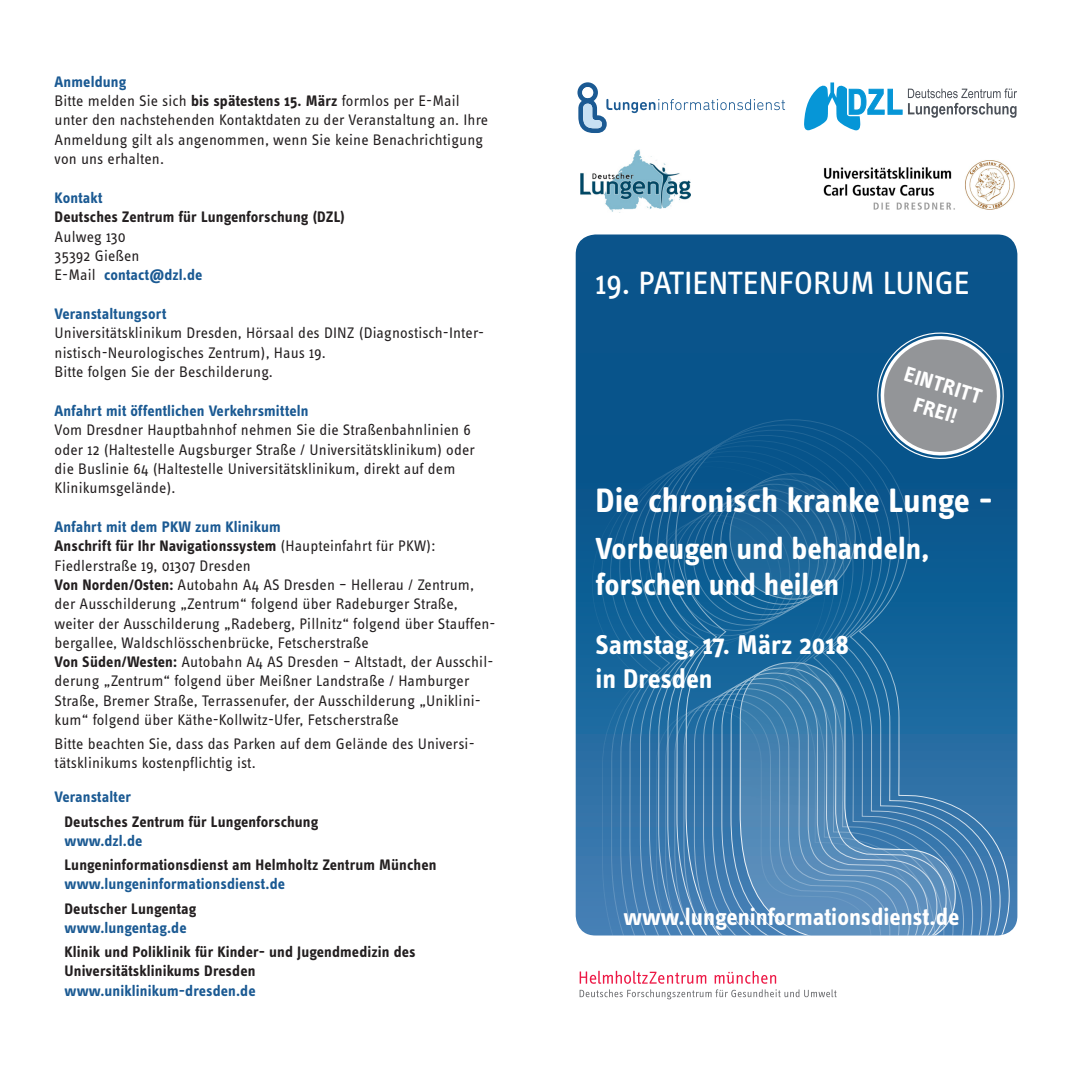
<style>
.page{position:relative;width:1072px;height:1072px;background:#fff}
.page>*{position:absolute;margin:0;border:0;box-sizing:border-box;transform-origin:0 0}
.t1{font:700 35px "Info OT Text";color:#fff}
.t2{font:33.25px "Info OT Text";color:#fff}
.t3{font:700 31.5px/36.8px "Info OT Text";color:#fff}
.t4{font:700 28px "Info OT Text";color:#fff}
.t5{font:700 24.5px "Info OT Text";color:#fff}
.t6{font:700 21.88px "Info OT Text";color:#fff}
.Fliesstext{font:15.75px/19.2px "Info OT Text";letter-spacing:.01em;color:#231f20}
.Fliesstext-2{font:700 15.75px/19.2px "Info OT Text";letter-spacing:.01em;color:#231f20}
.Fliesstext-3{font:700 15.75px "Info OT Text";letter-spacing:.01em;color:#1b5a93}
.Subhead{font:700 15.75px "Info OT Text";letter-spacing:.01em;color:#1b5a93}
.s1{font-weight:700}
.s2{font-weight:400;color:#231f20}
.s3{font-weight:400}
.s4{color:#1b5a93}
</style>
<div class="page">
<svg style="left:575px;top:234px;width:442px;height:701px;background:#0e588e"></svg>
<svg style="left:675px;top:419px;width:334px;height:516px;background:#1f679c"></svg>
<svg style="left:666px;top:424px;width:334px;height:511px;background:#1e679c"></svg>
<svg style="left:657px;top:429px;width:334px;height:506px;background:#1e669b"></svg>
<svg style="left:648px;top:435px;width:334px;height:500px;background:#1e669c"></svg>
<svg style="left:638px;top:440px;width:335px;height:495px;background:#1e669b"></svg>
<svg style="left:629px;top:445px;width:335px;height:490px;background:#135e93"></svg>
<svg style="left:591px;top:466px;width:335px;height:469px;background:#296ea2"></svg>
<svg style="left:729px;top:473px;width:227px;height:462px;background:#3476a7"></svg>
<svg style="left:869px;top:329px;width:142px;height:131px;background:#69869c"></svg>
<img style="left:823px;top:160px;width:192px;height:50px">
<svg style="left:577px;top:82px;width:208px;height:51px"></svg>
<svg style="left:579px;top:970px;width:127px;height:13px"></svg>
<svg style="left:714px;top:971px;width:62px;height:12px"></svg>
<svg style="left:579px;top:989px;width:257px;height:10px"></svg>
<svg style="left:804px;top:82px;width:213px;height:48px"></svg>
<img style="left:580px;top:149px;width:110px;height:64px">
<p class="Subhead" style="left:55px;top:72px;width:73px">Anmeldung</p>
<p class="Fliesstext" style="left:55px;top:91px;width:435px">Bitte melden Sie sich <span class="s1">bis spätestens 15. März</span> formlos per E-Mail unter den nachstehenden Kontaktdaten zu der Veranstaltung an. Ihre Anmeldung gilt als angenommen, wenn Sie keine Benachrichtigung von uns erhalten.</p>
<p class="Subhead" style="left:55px;top:188px;width:50px">Kontakt</p>
<p class="Fliesstext-2" style="left:55px;top:207px;width:292px">Deutsches Zentrum für Lungenforschung (DZL)</p>
<p class="Fliesstext" style="left:55px;top:226px;width:73px">Aulweg 130</p>
<p class="Fliesstext" style="left:55px;top:246px;width:86px">35392 Gießen</p>
<p class="Fliesstext-3" style="left:55px;top:265px;width:149px"><span class="s2">E-Mail</span> contact@dzl.de</p>
<p class="Subhead" style="left:55px;top:304px;width:114px">Veranstaltungsort</p>
<p class="Fliesstext" style="left:55px;top:323px;width:431px">Universitätsklinikum Dresden, Hörsaal des DINZ (Diagnostisch-Inter&shy;nistisch-Neurologisches Zentrum), Haus 19.<br>Bitte folgen Sie der Beschilderung.</p>
<p class="Subhead" style="left:55px;top:401px;width:256px">Anfahrt mit öffentlichen Verkehrsmitteln</p>
<p class="Fliesstext" style="left:55px;top:420px;width:422px">Vom Dresdner Hauptbahnhof nehmen Sie die Straßenbahnlinien 6 oder 12 (Haltestelle Augsburger Straße / Universitätsklinikum) oder die Buslinie 64 (Haltestelle Universitätsklinikum, direkt auf dem Klinikumsgelände).</p>
<p class="Fliesstext-3" style="left:55px;top:517px;width:228px">Anfahrt mit dem PKW zum Klinikum</p>
<p class="Fliesstext-2" style="left:55px;top:536px;width:382px">Anschrift für Ihr Navigationssystem <span class="s3">(Haupteinfahrt für PKW):</span></p>
<p class="Fliesstext" style="left:55px;top:555px;width:198px">Fiedlerstraße 19, 01307 Dresden</p>
<p class="Fliesstext" style="left:55px;top:575px;width:442px"><span class="s1">Von Norden/Osten:</span> Autobahn A4 AS Dresden – Hellerau / Zentrum, der Ausschilderung „Zentrum“ folgend über Radeburger Straße, weiter der Ausschilderung „Radeberg, Pillnitz“ folgend über Stauffen&shy;bergallee, Waldschlösschenbrücke, Fetscherstraße</p>
<p class="Fliesstext" style="left:55px;top:652px;width:440px"><span class="s1">Von Süden/Westen:</span> Autobahn A4 AS Dresden – Altstadt, der Ausschil&shy;derung „Zentrum“ folgend über Meißner Landstraße / Hamburger Straße, Bremer Straße, Terrassenufer, der Ausschilderung „Uniklini&shy;kum“ folgend über Käthe-Kollwitz-Ufer, Fetscherstraße</p>
<p class="Fliesstext" style="left:55px;top:734px;width:421px">Bitte beachten Sie, dass das Parken auf dem Gelände des Universi&shy;tätsklinikums kostenpflichtig ist.</p>
<p class="Fliesstext-3" style="left:55px;top:787px;width:78px">Veranstalter</p>
<p class="Fliesstext-2" style="left:64px;top:811px;width:255px">Deutsches Zentrum für Lungenforschung</p>
<p class="Fliesstext-3" style="left:64px;top:831px;width:79px">www.dzl.de</p>
<p class="Fliesstext-2" style="left:64px;top:855px;width:373px">Lungeninformationsdienst am Helmholtz Zentrum München</p>
<p class="Fliesstext-3" style="left:64px;top:874px;width:222px">www.lungeninformationsdienst.de</p>
<p class="Fliesstext-2" style="left:64px;top:898px;width:133px">Deutscher Lungentag</p>
<p class="Fliesstext-3" style="left:64px;top:917px;width:124px">www.lungentag.de</p>
<p class="Fliesstext-2" style="left:64px;top:941px;width:352px">Klinik und Poliklinik für Kinder- und Jugendmedizin des<br>Universitätsklinikums Dresden <span class="s4">www.uniklinikum-dresden.de</span></p>
<p class="t2" style="left:595px;top:263px;width:375px">19. PATIENTENFORUM LUNGE</p>
<p class="t6" style="left:908px;top:360px;width:81px;rotate:17deg">EINTRITT</p>
<p class="t6" style="left:918px;top:391px;width:46px;rotate:17deg">FREI!</p>
<p class="t1" style="left:595px;top:478px;width:398px">Die chronisch kranke Lunge -</p>
<p class="t3" style="left:595px;top:529px;width:335px">Vorbeugen und behandeln, forschen und heilen</p>
<p class="t4" style="left:595px;top:627px;width:255px">Samstag, 17. März 2018</p>
<p class="t4" style="left:595px;top:661px;width:119px">in Dresden</p>
<p class="t5" style="left:623px;top:901px;width:337px">www.lungeninformationsdienst.de</p>
</div>
